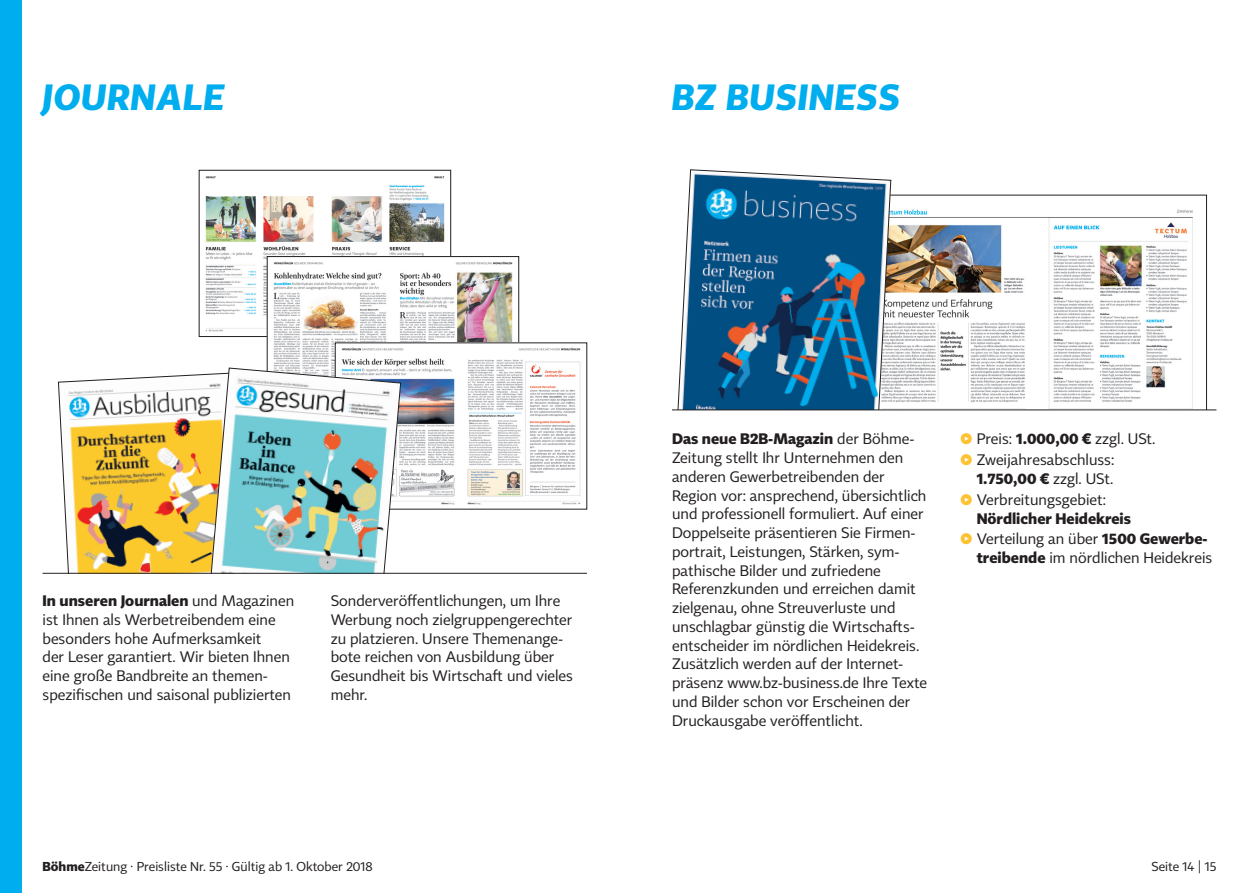
<style>
.page{position:relative;width:1259px;height:893px;background:#fff}
.page>*{position:absolute;margin:0;border:0;box-sizing:border-box;transform-origin:0 0}
.t1{font:italic 700 36px "Tabac Sans";letter-spacing:.03em;color:#00aeef}
.t2{font:15px/18.8px "Tabac Sans";color:#231f20}
.t3{font:700 15px/20.9px "Tabac Sans";color:#231f20}
.t4{font:12.75px "Tabac Sans";color:#231f20}
.s1{font-weight:700}
.s2{font-weight:400}
</style>
<div class="page">
<img style="left:205px;top:176px;width:240px;height:159px">
<div style="left:199px;top:170px;width:252px;height:167px;border:1px solid #231f20"></div>
<img style="left:269px;top:258px;width:248px;height:110px">
<div style="left:267px;top:256px;width:252px;height:167px;border:1px solid #231f20"></div>
<img style="left:337px;top:345px;width:244px;height:28px">
<div style="left:0;top:0;width:21px;height:893px;background:#00aeef"></div>
<svg style="left:225px;top:368px;width:176px;height:5px"></svg>
<svg style="left:43px;top:373px;width:544px;height:200px"></svg>
<img style="left:891px;top:209px;width:302px;height:200px">
<svg style="left:677px;top:169px;width:214px;height:240px;background:#326e96"></svg>
<hr style="left:672px;top:409px;width:544px;height:1px;background:#231f20">
<hr style="left:43px;top:573px;width:544px;height:1px;background:#231f20">
<svg style="left:672px;top:410px;width:544px;height:1px"></svg>
<h1 class="t1" style="left:43px;top:75px;width:183px">JOURNALE</h1>
<h1 class="t1" style="left:672px;top:75px;width:230px">BZ BUSINESS</h1>
<p class="t2" style="left:43px;top:592px;width:253px"><span class="s1">In unseren Journalen</span> und Magazinen ist Ihnen als Werbetreibendem eine besonders hohe Aufmerksamkeit<br>der Leser garantiert. Wir bieten Ihnen eine große Bandbreite an themen&shy;spezifischen und saisonal publizierten</p>
<p class="t2" style="left:331px;top:592px;width:244px">Sonderveröffentlichungen, um Ihre<br>Werbung noch zielgruppengerechter zu platzieren. Unsere Themenange&shy;bote reichen von Ausbildung über<br>Gesundheit bis Wirtschaft und vieles mehr.</p>
<p class="t4" style="left:43px;top:859px;width:332px"><span class="s1">Böhme</span>Zeitung · Preisliste Nr. 55 · Gültig ab 1. Oktober 2018</p>
<p class="t2" style="left:672px;top:430px;width:257px"><span class="s1">Das neue B2B-Magazin</span> der Böhme-Zeitung stellt Ihr Unternehmen den anderen Gewerbetreibenden der Region vor: ansprechend, übersichtlich und professionell formuliert. Auf einer Doppelseite präsentieren Sie Firmen&shy;portrait, Leistungen, Stärken, sym&shy;pathische Bilder und zufriedene Referenzkunden und erreichen damit zielgenau, ohne Streuverluste und unschlagbar günstig die Wirtschafts&shy;entscheider im nördlichen Heidekreis.<br>Zusätzlich werden auf der Internet&shy;präsenz www.bz-business.de Ihre Texte und Bilder schon vor Erscheinen der Druckausgabe veröffentlicht.</p>
<p class="t2" style="left:976px;top:429px;width:180px;line-height:20.9px">Preis: <span class="s1">1.000,00 €</span> zzgl. USt.<br>Zweijahresabschluss:</p>
<p class="t2" style="left:976px;top:468px;width:138px;line-height:20.9px"><span class="s1">1.750,00 €</span> zzgl. USt.<br>Verbreitungsgebiet:</p>
<p class="t3" style="left:976px;top:508px;width:233px">Nördlicher Heidekreis<br><span class="s2">Verteilung an über</span> 1500 Gewerbe-</p>
<p class="t2" style="left:976px;top:549px;width:237px"><span class="s1">treibende</span> im nördlichen Heidekreis</p>
<p class="t4" style="left:1151px;top:859px;width:67px">Seite 14 | 15</p>
</div>
